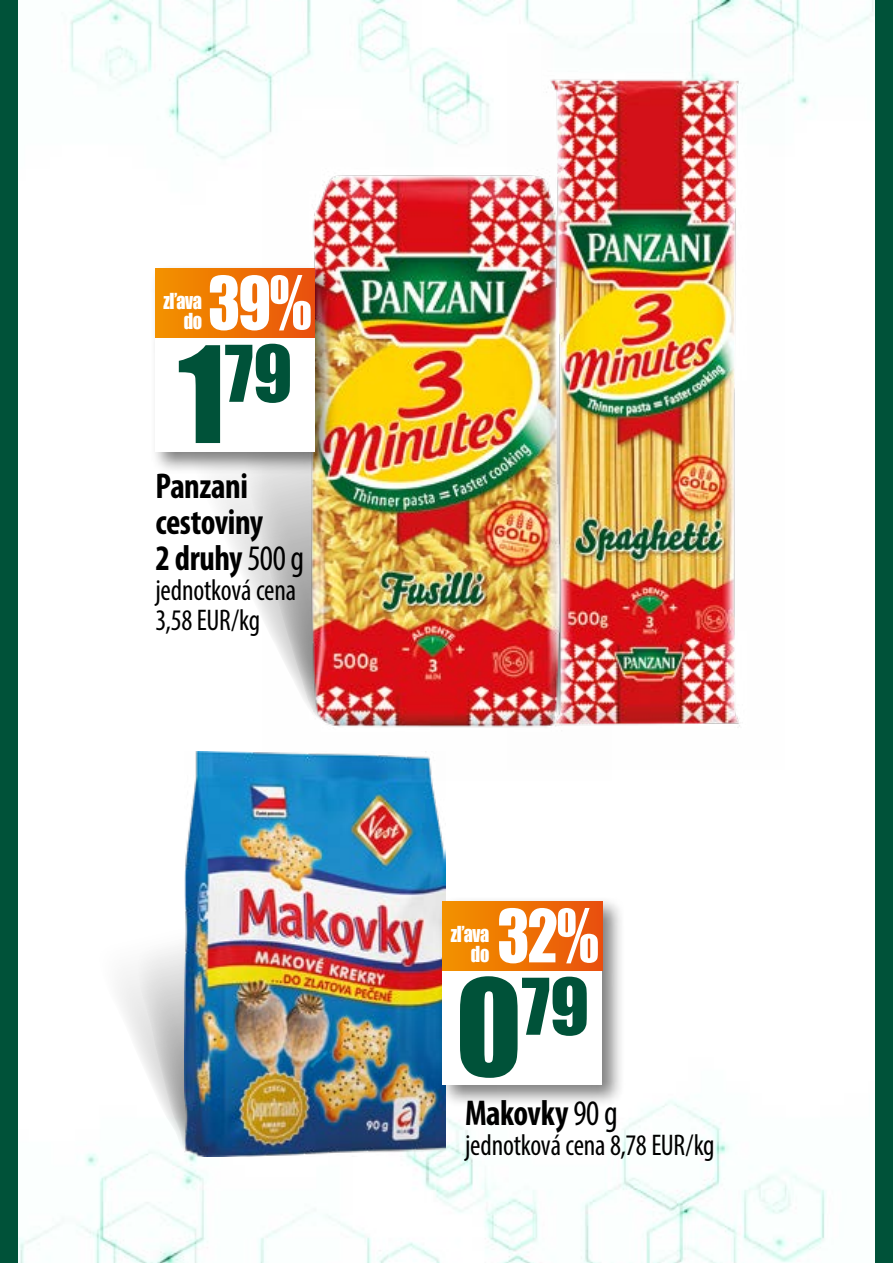
<style>
.page{position:relative;width:893px;height:1263px;background:#fff}
.page>*{position:absolute;margin:0;border:0;box-sizing:border-box;transform-origin:0 0}
.t1{font:72.15px "Impact";color:#005239}
.t2{font:67.5px "Impact";color:#fff;scale:.9 1}
.t3{font:700 condensed 36px/36px "Myriad Pro";letter-spacing:-.015em;color:#000;scale:.95 1}
.t4{font:condensed 30px/30px "Myriad Pro";letter-spacing:-.01em;color:#000;scale:.95 1}
.t5{font:20.25px/20.2px "Impact";letter-spacing:-.02em;color:#fff;text-align:right;scale:.9 1}
.s1{font-size:123.75px}
.s2{font-weight:400}
</style>
<div class="page">
<img style="left:17px;top:0;width:859px;height:414px">
<img style="left:17px;top:847px;width:859px;height:416px">
<div style="left:0;top:0;width:17px;height:1263px;background:#005239"></div>
<div style="left:876px;top:0;width:17px;height:1263px;background:#005239"></div>
<img style="left:507px;top:33px;width:278px;height:693px">
<svg style="left:69px;top:914px;width:49px;height:243px"></svg>
<svg style="left:118px;top:914px;width:329px;height:243px"></svg>
<img style="left:184px;top:751px;width:262px;height:406px">
<svg style="left:221px;top:474px;width:41px;height:138px;fill:#f0f0f0"></svg>
<img style="left:262px;top:120px;width:349px;height:660px">
<div style="left:150px;top:263px;width:189px;height:211px;background:#000;opacity:.5"></div>
<div style="left:155px;top:337px;width:160px;height:114px;background:#fff"></div>
<div style="left:155px;top:268px;width:160px;height:69px;background:linear-gradient(to right,#f39300,#e9500d)"></div>
<div style="left:437px;top:896px;width:189px;height:211px;background:#000;opacity:.5"></div>
<div style="left:443px;top:970px;width:159px;height:114px;background:#fff"></div>
<div style="left:443px;top:901px;width:159px;height:69px;background:linear-gradient(to right,#f39300,#e9500d)"></div>
<p class="t5" style="left:163px;top:290px;width:44px">zľava do</p>
<h2 class="t2" style="left:208px;top:251px;width:117px">39%</h2>
<h1 class="t1" style="left:178px;top:318px;width:116px"><span class="s1">1</span>79</h1>
<p class="t3" style="left:155px;top:467px;width:158px">Panzani cestoviny<br>2 druhy <span class="s2">500 g</span></p>
<p class="t4" style="left:155px;top:575px;width:149px">jednotková cena<br>3,58 EUR/kg</p>
<p class="t5" style="left:451px;top:923px;width:44px">zľava do</p>
<h2 class="t2" style="left:497px;top:883px;width:114px">32%</h2>
<h1 class="t1" style="left:456px;top:950px;width:135px"><span class="s1">0</span>79</h1>
<p class="t3" style="left:465px;top:1094px;width:162px">Makovky <span class="s2">90 g</span></p>
<p class="t4" style="left:465px;top:1130px;width:264px">jednotková cena 8,78 EUR/kg</p>
</div>
